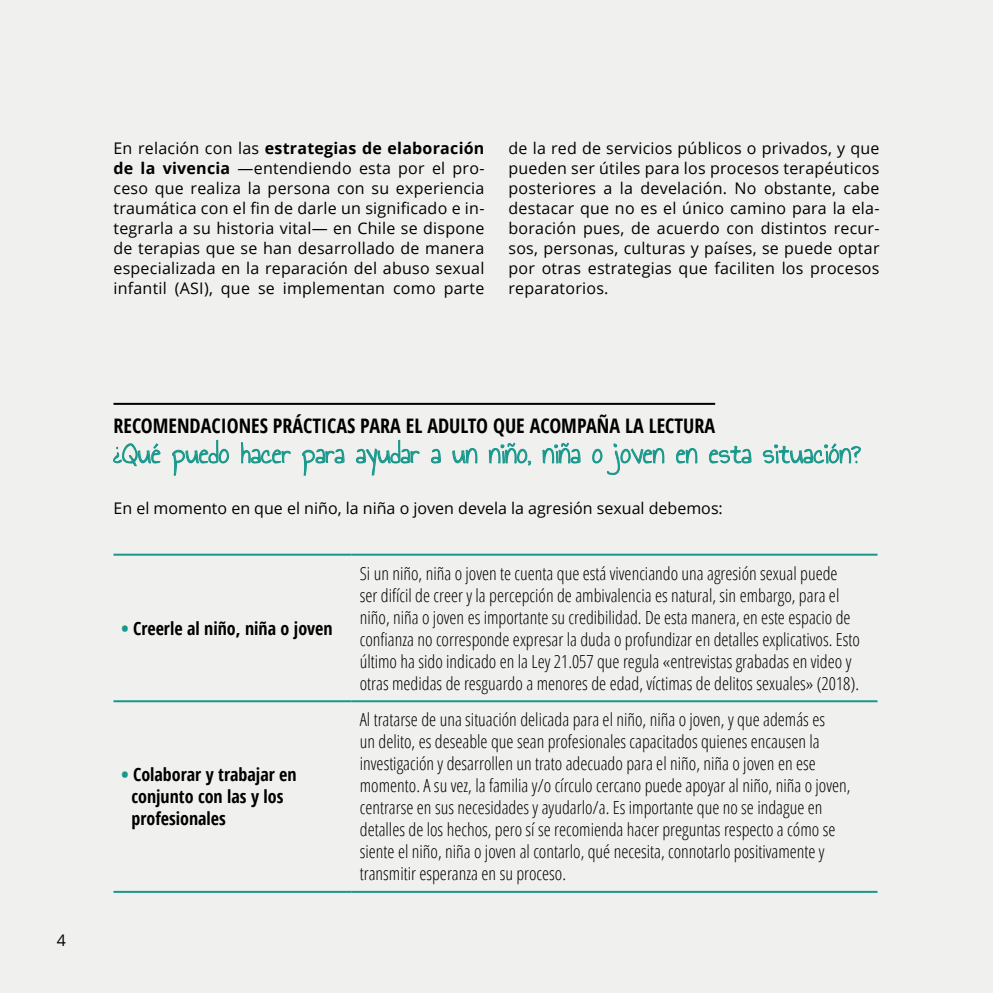
<style>
.page{position:relative;width:993px;height:993px;background:#fff}
.page>*{position:absolute;margin:0;border:0;box-sizing:border-box;transform-origin:0 0}
.t1{font:30px "Annie Use Your Telescope";color:#18988b}
.t2{font:700 condensed 20px "Open Sans";color:#000}
.t3{font:300 18px/22px "Open Sans Condensed";color:#000}
.t4{font:700 condensed 18px/22px "Open Sans";color:#000}
.t5{font:16px/20px "Open Sans";letter-spacing:.015em;color:#000;text-align:justify}
.s1{font-weight:700}
.s2{font-weight:800;font-stretch:normal;color:#18988b}
</style>
<div class="page">
<div style="left:0;top:0;width:992px;height:992px;background:#f0f0ee"></div>
<hr style="left:992px;top:0;width:1px;height:992px;background:#f0f0ee">
<hr style="left:113px;top:403px;width:602px;height:2px;background:#000">
<svg style="left:113px;top:443px;width:47px;height:23px"></svg>
<svg style="left:172px;top:439px;width:57px;height:36px"></svg>
<svg style="left:241px;top:442px;width:49px;height:21px"></svg>
<svg style="left:302px;top:449px;width:42px;height:26px"></svg>
<svg style="left:356px;top:439px;width:63px;height:36px"></svg>
<svg style="left:431px;top:449px;width:10px;height:14px"></svg>
<svg style="left:452px;top:448px;width:25px;height:15px"></svg>
<svg style="left:488px;top:442px;width:43px;height:23px"></svg>
<svg style="left:542px;top:442px;width:38px;height:21px"></svg>
<svg style="left:592px;top:443px;width:72px;height:31px"></svg>
<svg style="left:676px;top:448px;width:21px;height:15px"></svg>
<svg style="left:709px;top:445px;width:42px;height:18px"></svg>
<svg style="left:762px;top:443px;width:98px;height:20px"></svg>
<hr style="left:113px;top:553px;width:239px;height:2px;background:#18988b">
<hr style="left:352px;top:553px;width:525px;height:2px;background:#18988b">
<hr style="left:113px;top:700px;width:239px;height:2px;background:#18988b">
<hr style="left:352px;top:700px;width:525px;height:2px;background:#18988b">
<hr style="left:113px;top:890px;width:239px;height:2px;background:#18988b">
<hr style="left:352px;top:890px;width:525px;height:2px;background:#18988b">
<p class="t5" style="left:57px;top:929px;width:11px">4</p>
<p class="t5" style="left:113px;top:138px;width:372px">En relación con las <span class="s1">estrategias de elaboración de la vivencia</span> —entendiendo esta por el pro&shy;ceso que realiza la persona con su experiencia traumática con el fin de darle un significado e in&shy;tegrarla a su historia vital— en Chile se dispone de terapias que se han desarrollado de manera especializada en la reparación del abuso sexual infantil (ASI), que se implementan como parte</p>
<p class="t5" style="left:508px;top:138px;width:372px">de la red de servicios públicos o privados, y que pueden ser útiles para los procesos terapéuticos posteriores a la develación. No obstante, cabe destacar que no es el único camino para la ela&shy;boración pues, de acuerdo con distintos recur&shy;sos, personas, culturas y países, se puede optar por otras estrategias que faciliten los procesos reparatorios.</p>
<p class="t2" style="left:113px;top:412px;width:603px">RECOMENDACIONES PRÁCTICAS PARA EL ADULTO QUE ACOMPAÑA LA LECTURA</p>
<h1 class="t1" style="left:122px;top:432px;width:740px">Qué puedo hacer para ayudar a un niño, niña o joven en esta situación?</h1>
<p class="t5" style="left:113px;top:498px;width:610px">En el momento en que el niño, la niña o joven devela la agresión sexual debemos:</p>
<p class="t4" style="left:121px;top:616px;width:213px"><span class="s2">•</span> Creerle al niño, niña o joven</p>
<p class="t4" style="left:131px;top:763px;width:167px;text-indent:-10px"><span class="s2">•</span> Colaborar y trabajar en conjunto con las y los profesionales</p>
<p class="t3" style="left:360px;top:561px;width:501px">Si un niño, niña o joven te cuenta que está vivenciando una agresión sexual puede ser difícil de creer y la percepción de ambivalencia es natural, sin embargo, para el niño, niña o joven es importante su credibilidad. De esta manera, en este espacio de confianza no corresponde expresar la duda o profundizar en detalles explicativos. Esto último ha sido indicado en la Ley 21.057 que regula «entrevistas grabadas en video y otras medidas de resguardo a menores de edad, víctimas de delitos sexuales» (2018).</p>
<p class="t3" style="left:360px;top:708px;width:492px">Al tratarse de una situación delicada para el niño, niña o joven, y que además es<br>un delito, es deseable que sean profesionales capacitados quienes encausen la investigación y desarrollen un trato adecuado para el niño, niña o joven en ese momento. A su vez, la familia y/o círculo cercano puede apoyar al niño, niña o joven, centrarse en sus necesidades y ayudarlo/a. Es importante que no se indague en detalles de los hechos, pero sí se recomienda hacer preguntas respecto a cómo se siente el niño, niña o joven al contarlo, qué necesita, connotarlo positivamente y transmitir esperanza en su proceso.</p>
</div>
